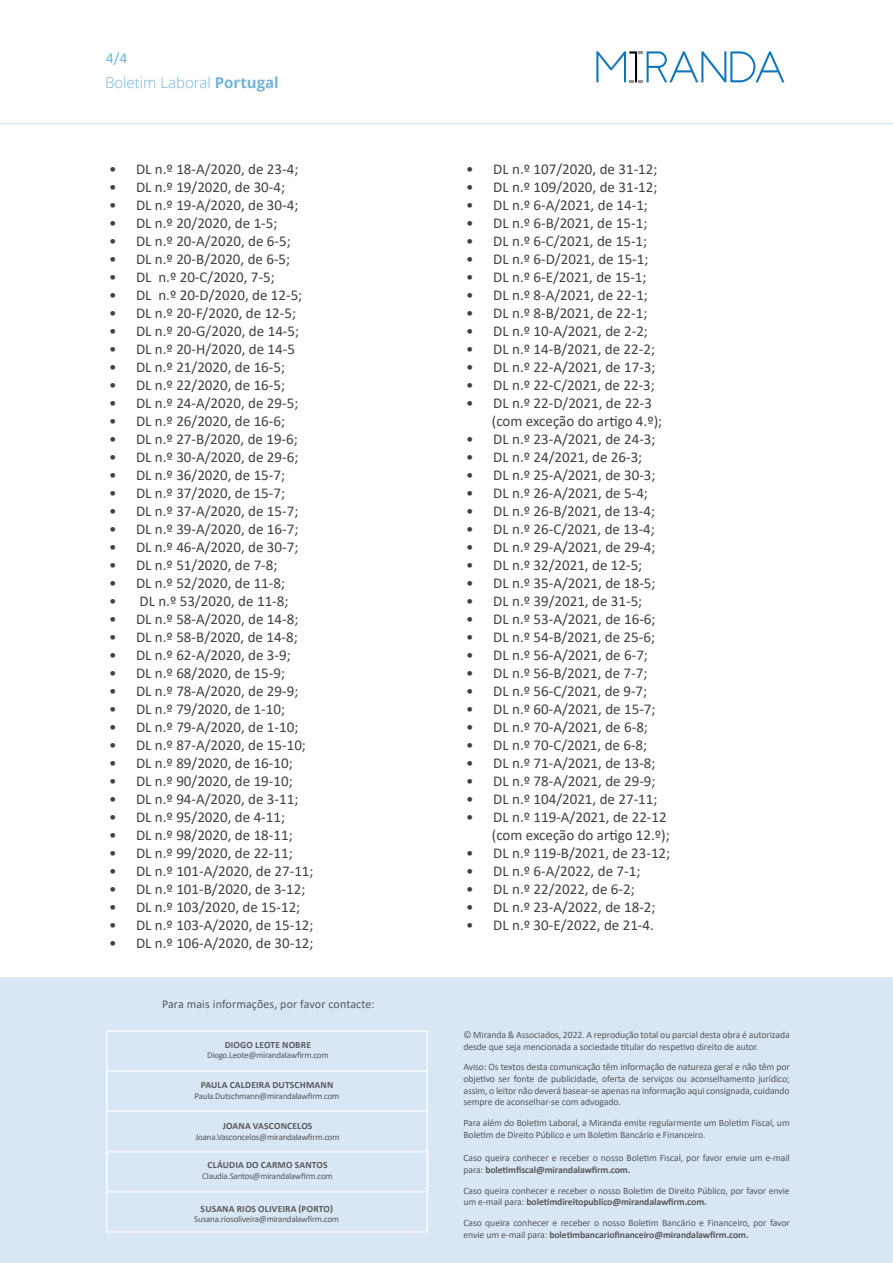
<style>
.page{position:relative;width:893px;height:1263px;background:#fff}
.page>*{position:absolute;margin:0;border:0;box-sizing:border-box;transform-origin:0 0}
.t1{font:15px/18px "Calibri";color:#414042}
.t2{font:300 15px "Open Sans";color:#75b3da}
.t3{font:15px "Calibri";color:#75b3da}
.t4{font:12px "Calibri";letter-spacing:.01em;color:#58595b}
.t5{font:9.75px/11.7px "Calibri";letter-spacing:-.01em;color:#58595b}
.t6{font:700 9.6px "Calibri";letter-spacing:.02em;color:#58595b}
.t7{font:9px "Calibri";letter-spacing:-.025em;color:#58595b}
.s1{font-weight:700}
</style>
<div class="page">
<hr style="left:0;top:123px;width:893px;height:1px;background:#d9e7f4">
<svg style="left:596px;top:51px;width:188px;height:31px"></svg>
<div style="left:0;top:977px;width:893px;height:286px;background:#d9e7f4"></div>
<div style="left:106px;top:1070px;width:322px;height:42px;border:1px solid #fff"></div>
<div style="left:106px;top:1030px;width:322px;height:202px;border:1px solid #fff"></div>
<div style="left:106px;top:1151px;width:322px;height:41px;border:1px solid #fff"></div>
<p class="t3" style="left:106px;top:47px;width:22px">4/4</p>
<p class="t2" style="left:105px;top:72px;width:175px">Boletim Laboral <span class="s1">Portugal</span></p>
<p class="t1" style="left:109px;top:160px;width:191px">• DL n.º 18-A/2020, de 23-4;</p>
<p class="t1" style="left:109px;top:178px;width:178px">• DL n.º 19/2020, de 30-4;</p>
<p class="t1" style="left:109px;top:196px;width:191px">• DL n.º 19-A/2020, de 30-4;</p>
<p class="t1" style="left:109px;top:214px;width:170px">• DL n.º 20/2020, de 1-5;</p>
<p class="t1" style="left:109px;top:232px;width:183px">• DL n.º 20-A/2020, de 6-5;</p>
<p class="t1" style="left:109px;top:250px;width:183px">• DL n.º 20-B/2020, de 6-5;</p>
<p class="t1" style="left:109px;top:268px;width:167px">• DL n.º 20-C/2020, 7-5;</p>
<p class="t1" style="left:109px;top:286px;width:195px">• DL n.º 20-D/2020, de 12-5;</p>
<p class="t1" style="left:109px;top:304px;width:189px">• DL n.º 20-F/2020, de 12-5;</p>
<p class="t1" style="left:109px;top:322px;width:192px">• DL n.º 20-G/2020, de 14-5;</p>
<p class="t1" style="left:109px;top:340px;width:187px">• DL n.º 20-H/2020, de 14-5</p>
<p class="t1" style="left:109px;top:358px;width:178px">• DL n.º 21/2020, de 16-5;</p>
<p class="t1" style="left:109px;top:376px;width:178px">• DL n.º 22/2020, de 16-5;</p>
<p class="t1" style="left:109px;top:394px;width:191px">• DL n.º 24-A/2020, de 29-5;</p>
<p class="t1" style="left:109px;top:412px;width:178px">• DL n.º 26/2020, de 16-6;</p>
<p class="t1" style="left:109px;top:430px;width:190px">• DL n.º 27-B/2020, de 19-6;</p>
<p class="t1" style="left:109px;top:448px;width:191px">• DL n.º 30-A/2020, de 29-6;</p>
<p class="t1" style="left:109px;top:466px;width:178px">• DL n.º 36/2020, de 15-7;</p>
<p class="t1" style="left:109px;top:484px;width:178px">• DL n.º 37/2020, de 15-7;</p>
<p class="t1" style="left:109px;top:502px;width:191px">• DL n.º 37-A/2020, de 15-7;</p>
<p class="t1" style="left:109px;top:520px;width:191px">• DL n.º 39-A/2020, de 16-7;</p>
<p class="t1" style="left:109px;top:538px;width:191px">• DL n.º 46-A/2020, de 30-7;</p>
<p class="t1" style="left:109px;top:556px;width:170px">• DL n.º 51/2020, de 7-8;</p>
<p class="t1" style="left:109px;top:574px;width:178px">• DL n.º 52/2020, de 11-8;</p>
<p class="t1" style="left:109px;top:592px;width:181px">• DL n.º 53/2020, de 11-8;</p>
<p class="t1" style="left:109px;top:610px;width:191px">• DL n.º 58-A/2020, de 14-8;</p>
<p class="t1" style="left:109px;top:628px;width:190px">• DL n.º 58-B/2020, de 14-8;</p>
<p class="t1" style="left:109px;top:646px;width:183px">• DL n.º 62-A/2020, de 3-9;</p>
<p class="t1" style="left:109px;top:664px;width:178px">• DL n.º 68/2020, de 15-9;</p>
<p class="t1" style="left:109px;top:682px;width:191px">• DL n.º 78-A/2020, de 29-9;</p>
<p class="t1" style="left:109px;top:700px;width:178px">• DL n.º 79/2020, de 1-10;</p>
<p class="t1" style="left:109px;top:718px;width:191px">• DL n.º 79-A/2020, de 1-10;</p>
<p class="t1" style="left:109px;top:736px;width:198px">• DL n.º 87-A/2020, de 15-10;</p>
<p class="t1" style="left:109px;top:754px;width:185px">• DL n.º 89/2020, de 16-10;</p>
<p class="t1" style="left:109px;top:772px;width:185px">• DL n.º 90/2020, de 19-10;</p>
<p class="t1" style="left:109px;top:790px;width:191px">• DL n.º 94-A/2020, de 3-11;</p>
<p class="t1" style="left:109px;top:808px;width:178px">• DL n.º 95/2020, de 4-11;</p>
<p class="t1" style="left:109px;top:826px;width:185px">• DL n.º 98/2020, de 18-11;</p>
<p class="t1" style="left:109px;top:844px;width:185px">• DL n.º 99/2020, de 22-11;</p>
<p class="t1" style="left:109px;top:862px;width:206px">• DL n.º 101-A/2020, de 27-11;</p>
<p class="t1" style="left:109px;top:880px;width:198px">• DL n.º 101-B/2020, de 3-12;</p>
<p class="t1" style="left:109px;top:898px;width:193px">• DL n.º 103/2020, de 15-12;</p>
<p class="t1" style="left:109px;top:916px;width:206px">• DL n.º 103-A/2020, de 15-12;</p>
<p class="t1" style="left:109px;top:934px;width:206px">• DL n.º 106-A/2020, de 30-12;</p>
<p class="t4" style="left:162px;top:995px;width:214px">Para mais informações, por favor contacte:</p>
<p class="t6" style="left:225px;top:1038px;width:82px">diogo leote nobre</p>
<p class="t7" style="left:207px;top:1049px;width:123px">Diogo.Leote@mirandalawfirm.com</p>
<p class="t6" style="left:201px;top:1078px;width:134px">Paula CALDEIRA Dutschmann</p>
<p class="t7" style="left:195px;top:1090px;width:146px">Paula.Dutschmann@mirandalawfirm.com</p>
<p class="t6" style="left:223px;top:1119px;width:91px">joana vasconcelos</p>
<p class="t7" style="left:196px;top:1130px;width:145px">Joana.Vasconcelos@mirandalawfirm.com</p>
<p class="t6" style="left:208px;top:1158px;width:61px">cláudia do carm</p>
<p class="t6" style="left:286px;top:1158px;width:42px">o santos</p>
<p class="t7" style="left:202px;top:1170px;width:132px">Claudia.Santos@mirandalawfirm.com</p>
<p class="t6" style="left:201px;top:1201px;width:83px">Susana Rios Oliveira</p>
<p class="t6" style="left:299px;top:1201px;width:36px">(Porto)</p>
<p class="t7" style="left:194px;top:1213px;width:146px">Susana.riosoliveira@mirandalawfirm.com</p>
<p class="t1" style="left:466px;top:160px;width:193px">• DL n.º 107/2020, de 31-12;</p>
<p class="t1" style="left:466px;top:178px;width:193px">• DL n.º 109/2020, de 31-12;</p>
<p class="t1" style="left:466px;top:196px;width:183px">• DL n.º 6-A/2021, de 14-1;</p>
<p class="t1" style="left:466px;top:214px;width:183px">• DL n.º 6-B/2021, de 15-1;</p>
<p class="t1" style="left:466px;top:232px;width:182px">• DL n.º 6-C/2021, de 15-1;</p>
<p class="t1" style="left:466px;top:250px;width:184px">• DL n.º 6-D/2021, de 15-1;</p>
<p class="t1" style="left:466px;top:268px;width:182px">• DL n.º 6-E/2021, de 15-1;</p>
<p class="t1" style="left:466px;top:286px;width:183px">• DL n.º 8-A/2021, de 22-1;</p>
<p class="t1" style="left:466px;top:304px;width:183px">• DL n.º 8-B/2021, de 22-1;</p>
<p class="t1" style="left:466px;top:322px;width:183px">• DL n.º 10-A/2021, de 2-2;</p>
<p class="t1" style="left:466px;top:340px;width:190px">• DL n.º 14-B/2021, de 22-2;</p>
<p class="t1" style="left:466px;top:358px;width:191px">• DL n.º 22-A/2021, de 17-3;</p>
<p class="t1" style="left:466px;top:376px;width:190px">• DL n.º 22-C/2021, de 22-3;</p>
<p class="t1" style="left:492px;top:394px;width:172px;text-indent:-26px">• DL n.º 22-D/2021, de 22-3 (com exceção do artigo 4.º);</p>
<p class="t1" style="left:466px;top:430px;width:191px">• DL n.º 23-A/2021, de 24-3;</p>
<p class="t1" style="left:466px;top:448px;width:178px">• DL n.º 24/2021, de 26-3;</p>
<p class="t1" style="left:466px;top:466px;width:191px">• DL n.º 25-A/2021, de 30-3;</p>
<p class="t1" style="left:466px;top:484px;width:183px">• DL n.º 26-A/2021, de 5-4;</p>
<p class="t1" style="left:466px;top:502px;width:190px">• DL n.º 26-B/2021, de 13-4;</p>
<p class="t1" style="left:466px;top:520px;width:190px">• DL n.º 26-C/2021, de 13-4;</p>
<p class="t1" style="left:466px;top:538px;width:191px">• DL n.º 29-A/2021, de 29-4;</p>
<p class="t1" style="left:466px;top:556px;width:178px">• DL n.º 32/2021, de 12-5;</p>
<p class="t1" style="left:466px;top:574px;width:191px">• DL n.º 35-A/2021, de 18-5;</p>
<p class="t1" style="left:466px;top:592px;width:178px">• DL n.º 39/2021, de 31-5;</p>
<p class="t1" style="left:466px;top:610px;width:191px">• DL n.º 53-A/2021, de 16-6;</p>
<p class="t1" style="left:466px;top:628px;width:190px">• DL n.º 54-B/2021, de 25-6;</p>
<p class="t1" style="left:466px;top:646px;width:183px">• DL n.º 56-A/2021, de 6-7;</p>
<p class="t1" style="left:466px;top:664px;width:183px">• DL n.º 56-B/2021, de 7-7;</p>
<p class="t1" style="left:466px;top:682px;width:182px">• DL n.º 56-C/2021, de 9-7;</p>
<p class="t1" style="left:466px;top:700px;width:191px">• DL n.º 60-A/2021, de 15-7;</p>
<p class="t1" style="left:466px;top:718px;width:183px">• DL n.º 70-A/2021, de 6-8;</p>
<p class="t1" style="left:466px;top:736px;width:182px">• DL n.º 70-C/2021, de 6-8;</p>
<p class="t1" style="left:466px;top:754px;width:191px">• DL n.º 71-A/2021, de 13-8;</p>
<p class="t1" style="left:466px;top:772px;width:191px">• DL n.º 78-A/2021, de 29-9;</p>
<p class="t1" style="left:466px;top:790px;width:193px">• DL n.º 104/2021, de 27-11;</p>
<p class="t1" style="left:466px;top:808px;width:205px;text-align:right">• DL n.º 119-A/2021, de 22-12 (com exceção do artigo 12.º);</p>
<p class="t1" style="left:466px;top:844px;width:205px">• DL n.º 119-B/2021, de 23-12;</p>
<p class="t1" style="left:466px;top:862px;width:176px">• DL n.º 6-A/2022, de 7-1;</p>
<p class="t1" style="left:466px;top:880px;width:170px">• DL n.º 22/2022, de 6-2;</p>
<p class="t1" style="left:466px;top:898px;width:191px">• DL n.º 23-A/2022, de 18-2;</p>
<p class="t1" style="left:466px;top:916px;width:189px">• DL n.º 30-E/2022, de 21-4.</p>
<p class="t5" style="left:463px;top:1028px;width:328px">© Miranda &amp; Associados, 2022. A reprodução total ou parcial desta obra é autorizada desde que seja mencionada a sociedade titular do respetivo direito de autor.</p>
<p class="t5" style="left:463px;top:1061px;width:328px;text-align:justify">Aviso: Os textos desta comunicação têm informação de natureza geral e não têm por objetivo ser fonte de publicidade, oferta de serviços ou aconselhamento jurídico; assim, o leitor não deverá basear-se apenas na informação aqui consignada, cuidando sempre de aconselhar-se com advogado.</p>
<p class="t5" style="left:463px;top:1117px;width:328px">Para além do Boletim Laboral, a Miranda emite regularmente um Boletim Fiscal, um<br>Boletim de Direito Público e um Boletim Bancário e Financeiro.</p>
<p class="t5" style="left:463px;top:1152px;width:328px">Caso queira conhecer e receber o nosso Boletim Fiscal, por favor envie um e-mail para: <span class="s1">boletimfiscal@mirandalawfirm.com.</span></p>
<p class="t5" style="left:463px;top:1184px;width:328px">Caso queira conhecer e receber o nosso Boletim de Direito Público, por favor envie um e-mail para: <span class="s1">boletimdireitopublico@mirandalawfirm.com.</span></p>
<p class="t5" style="left:463px;top:1216px;width:328px">Caso queira conhecer e receber o nosso Boletim Bancário e Financeiro, por favor envie um e-mail para: <span class="s1">boletimbancariofinanceiro@mirandalawfirm.com.</span></p>
</div>
